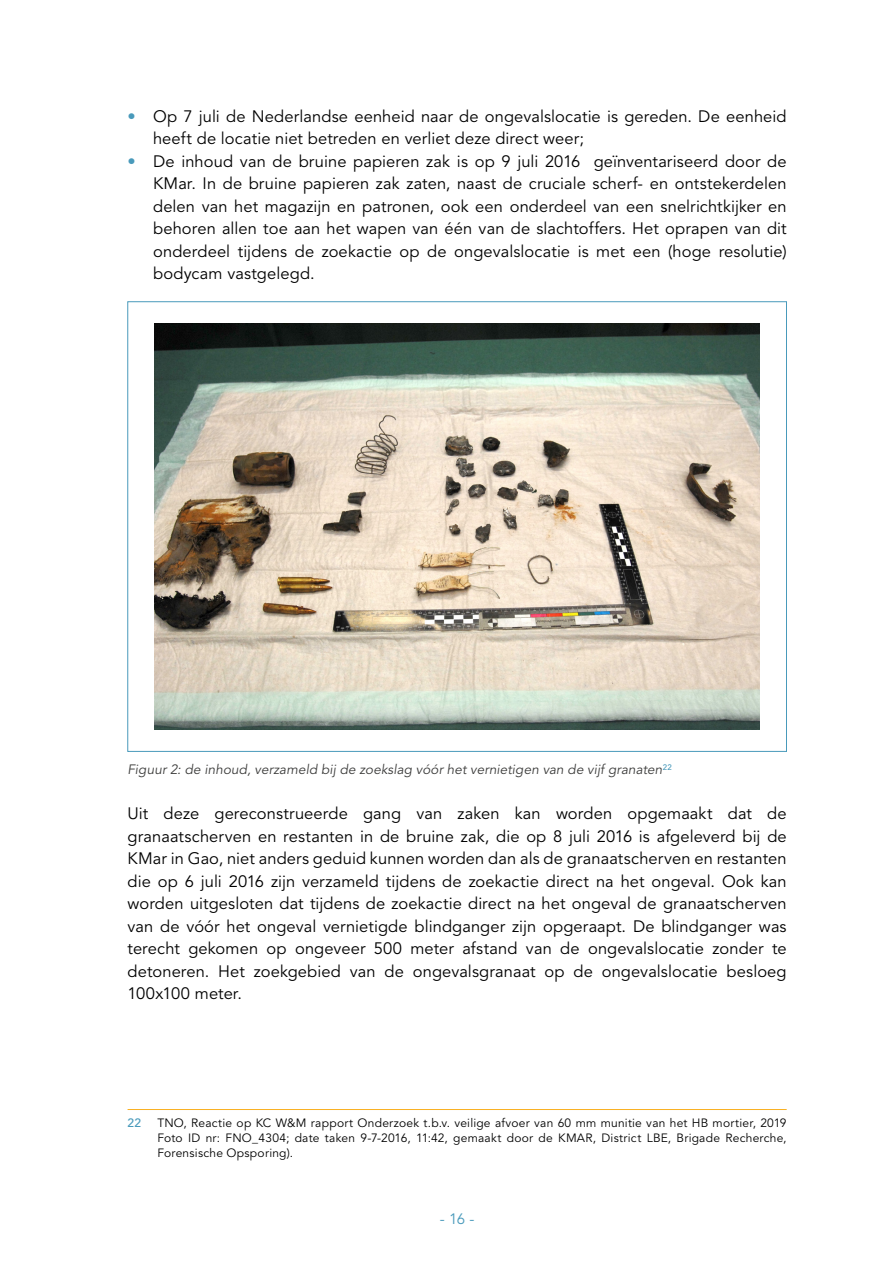
<style>
.page{position:relative;width:893px;height:1263px;background:#fff}
.page>*{position:absolute;margin:0;border:0;box-sizing:border-box;transform-origin:0 0}
.Bodytekst{font:16.5px/22.5px "Avenir LT Std";letter-spacing:.005em;color:#000;text-align:justify}
.t1{font:15px "Avenir LT Std";color:#499abb}
.Bijschrift{font:italic 13.5px "Avenir LT Std";letter-spacing:.01em;color:#3c3c3b}
.Voetnoot{font:12px/15px "Avenir LT Std";letter-spacing:.02em;color:#000;text-align:justify}
.Voetnoot-2{font:500 12px "Avenir LT Std";color:#499abb}
.s1{font-weight:900;color:#499abb}
</style>
<div class="page">
<hr style="left:128px;top:1109px;width:659px;height:1px;background:#f9b122">
<img style="left:155px;top:324px;width:604px;height:405px">
<p class="Bodytekst" style="left:153px;top:105px;width:635px;text-indent:-26px"><span class="s1">•</span> Op 7 juli de Nederlandse eenheid naar de ongevalslocatie is gereden. De eenheid heeft de locatie niet betreden en verliet deze direct weer;</p>
<p class="Bodytekst" style="left:153px;top:150px;width:635px;text-indent:-26px"><span class="s1">•</span> De inhoud van de bruine papieren zak is op 9 juli 2016 geïnventariseerd door de KMar. In de bruine papieren zak zaten, naast de cruciale scherf- en ontstekerdelen delen van het magazijn en patronen, ook een onderdeel van een snelrichtkijker en behoren allen toe aan het wapen van één van de slachtoffers. Het oprapen van dit onderdeel tijdens de zoekactie op de ongevalslocatie is met een (hoge resolutie) bodycam vastgelegd.</p>
<p class="Bijschrift" style="left:128px;top:762px;width:546px">Figuur 2: de inhoud, verzameld bij de zoekslag vóór het vernietigen van de vijf granaten<sup>22</sup></p>
<p class="Bodytekst" style="left:128px;top:803px;width:661px">Uit deze gereconstrueerde gang van zaken kan worden opgemaakt dat de granaatscherven en restanten in de bruine zak, die op 8 juli 2016 is afgeleverd bij de KMar in Gao, niet anders geduid kunnen worden dan als de granaatscherven en restanten die op 6 juli 2016 zijn verzameld tijdens de zoekactie direct na het ongeval. Ook kan worden uitgesloten dat tijdens de zoekactie direct na het ongeval de granaatscherven van de vóór het ongeval vernietigde blindganger zijn opgeraapt. De blindganger was terecht gekomen op ongeveer 500 meter afstand van de ongevalslocatie zonder te detoneren. Het zoekgebied van de ongevalsgranaat op de ongevalslocatie besloeg 100x100 meter.</p>
<p class="Voetnoot-2" style="left:128px;top:1115px;width:15px">22</p>
<p class="Voetnoot" style="left:157px;top:1115px;width:631px">TNO, Reactie op KC W&amp;M rapport Onderzoek t.b.v. veilige afvoer van 60 mm munitie van het HB mortier, 2019<br>Foto ID nr: FNO_4304; date taken 9-7-2016, 11:42, gemaakt door de KMAR, District LBE, Brigade Recherche, Forensische Opsporing).</p>
<p class="t1" style="left:440px;top:1210px;width:36px">- 16 -</p>
</div>
